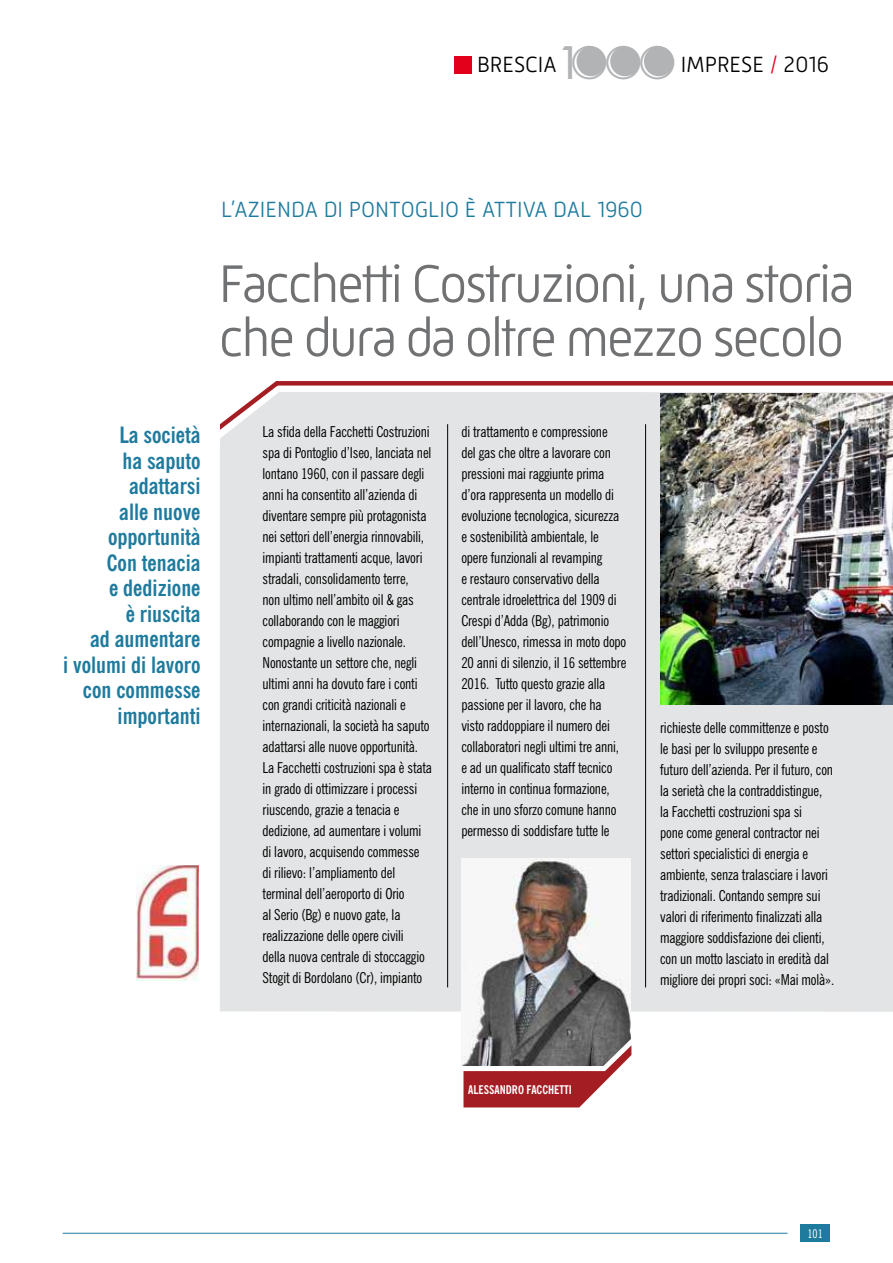
<style>
.page{position:relative;width:893px;height:1263px;background:#fff}
.page>*{position:absolute;margin:0;border:0;box-sizing:border-box;transform-origin:0 0}
.t1{font:300 54px/54px "Mic 32 New";letter-spacing:-.05em;color:#707173}
.t2{font:700 condensed 22.5px/25.5px "News Gothic BT";color:#1f7b9e;text-align:right}
.t3{font:300 22.5px "Mic 32 New";color:#1f7b9e}
.t4{font:300 22.5px "Mic 32 New";color:#000}
.t5{font:condensed 15px/21px "News Gothic BT";letter-spacing:-.01em;color:#000}
.t6{font:700 condensed 12px "News Gothic BT";color:#fff}
.t7{font:condensed 12px "News Gothic BT";color:#fff}
.s1{font-family:"Futura";font-weight:400;font-size:43.5px;color:#b1b3b4}
.s2{font-family:"Futura";font-size:43.5px;color:#b1b3b4}
.s3{color:#e2001a}
</style>
<div class="page">
<div style="left:454px;top:56px;width:17px;height:17px;background:#e2001a"></div>
<div style="left:576px;top:46px;width:29px;height:30px;background:#b1b3b4;border-radius:50%"></div>
<div style="left:610px;top:46px;width:30px;height:30px;background:#b1b3b4;border-radius:50%"></div>
<div style="left:644px;top:46px;width:30px;height:30px;background:#b1b3b4;border-radius:50%"></div>
<div style="left:220px;top:392px;width:673px;height:620px;background:#e3e4e5"></div>
<hr style="left:645px;top:424px;width:1px;height:563px;background:#000">
<hr style="left:447px;top:424px;width:1px;height:563px;background:#000">
<div style="left:276px;top:381px;width:617px;height:5px;background:#a41d23"></div>
<svg style="left:220px;top:381px;width:65px;height:54px"></svg>
<div style="left:800px;top:1225px;width:30px;height:17px;background:#1f7b9e"></div>
<hr style="left:63px;top:1233px;width:724px;height:1px;background:#1f7b9e">
<img style="left:461px;top:858px;width:169px;height:207px">
<svg style="left:463px;top:1038px;width:168px;height:69px"></svg>
<img style="left:660px;top:393px;width:233px;height:311px">
<img style="left:136px;top:865px;width:62px;height:115px">
<h2 class="t4" style="left:477px;top:52px;width:353px">BRESCIA<span class="s1">1</span><span class="s2">OOO</span> IMPRESE <span class="s3">/</span> 2016</h2>
<h2 class="t3" style="left:221px;top:197px;width:423px">L’AZIENDA DI PONTOGLIO È ATTIVA DAL 1960</h2>
<h1 class="t1" style="left:219px;top:256px;width:637px">Facchetti Costruzioni, una storia che dura da oltre mezzo secolo</h1>
<h2 class="t2" style="left:63px;top:422px;width:139px">La società<br>ha saputo adattarsi<br>alle nuove opportunità<br>Con tenacia<br>e dedizione<br>è riuscita<br>ad aumentare<br>i volumi di lavoro con commesse importanti</h2>
<p class="t5" style="left:461px;top:421px;width:167px">di trattamento e compressione<br>del gas che oltre a lavorare con pressioni mai raggiunte prima d’ora rappresenta un modello di evoluzione tecnologica, sicurezza e sostenibilità ambientale, le opere funzionali al revamping<br>e restauro conservativo della centrale idroelettrica del 1909 di<br>Crespi d’Adda (Bg), patrimonio dell’Unesco, rimessa in moto dopo<br>20 anni di silenzio, il 16 settembre<br>2016. Tutto questo grazie alla passione per il lavoro, che ha visto raddoppiare il numero dei collaboratori negli ultimi tre anni, e ad un qualificato staff tecnico interno in continua formazione, che in uno sforzo comune hanno permesso di soddisfare tutte le</p>
<p class="t5" style="left:263px;top:421px;width:171px">La sfida della Facchetti Costruzioni spa di Pontoglio d’Iseo, lanciata nel lontano 1960, con il passare degli anni ha consentito all’azienda di diventare sempre più protagonista nei settori dell’energia rinnovabili, impianti trattamenti acque, lavori stradali, consolidamento terre,<br>non ultimo nell’ambito oil &amp; gas collaborando con le maggiori compagnie a livello nazionale.<br>Nonostante un settore che, negli ultimi anni ha dovuto fare i conti con grandi criticità nazionali e internazionali, la società ha saputo adattarsi alle nuove opportunità.<br>La Facchetti costruzioni spa è stata in grado di ottimizzare i processi riuscendo, grazie a tenacia e dedizione, ad aumentare i volumi di lavoro, acquisendo commesse di rilievo: l’ampliamento del terminal dell’aeroporto di Orio<br>al Serio (Bg) e nuovo gate, la realizzazione delle opere civili<br>della nuova centrale di stoccaggio Stogit di Bordolano (Cr), impianto</p>
<p class="t5" style="left:660px;top:716px;width:175px">richieste delle committenze e posto le basi per lo sviluppo presente e futuro dell’azienda. Per il futuro, con la serietà che la contraddistingue, la Facchetti costruzioni spa si<br>pone come general contractor nei settori specialistici di energia e ambiente, senza tralasciare i lavori tradizionali. Contando sempre sui valori di riferimento finalizzati alla maggiore soddisfazione dei clienti, con un motto lasciato in eredità dal migliore dei propri soci: «Mai molà».</p>
<p class="t6" style="left:468px;top:1082px;width:105px">ALESSANDRO FACCHETTI</p>
<p class="t7" style="left:807px;top:1226px;width:17px">101</p>
</div>
